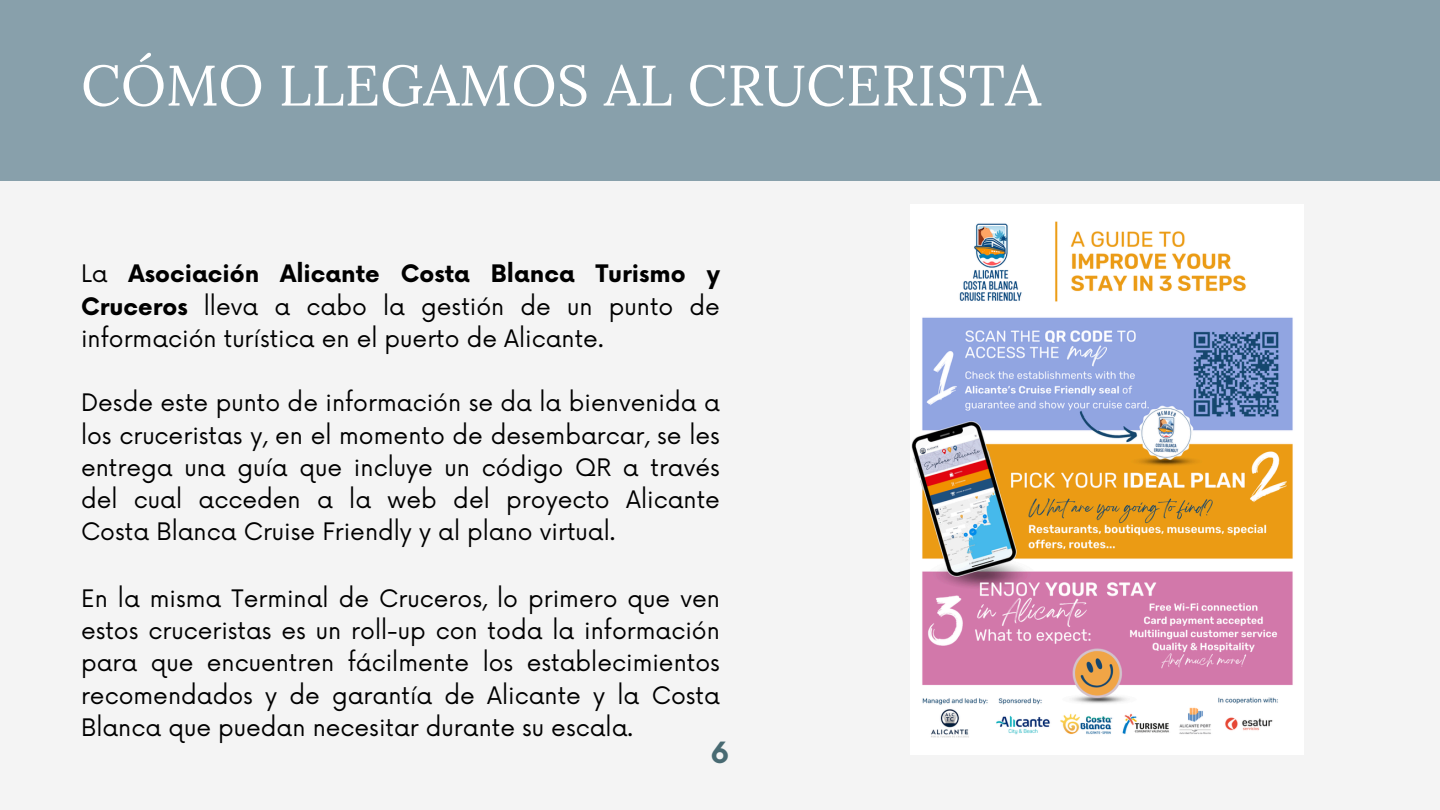
<style>
.page{position:relative;width:1440px;height:810px;background:#f4f4f4}
.page>*{position:absolute;margin:0;border:0;box-sizing:border-box;transform-origin:0 0}
.t1{font:57px "Lora";color:#fff}
.t2{font:700 28.5px "Now";color:#486a72}
.t3{font:23.5px/32.2px "Now";color:#000;text-align:justify}
.s1{font-weight:700}
</style>
<div class="page">
<div style="left:0;top:0;width:1440px;height:180px;background:#88a0ab"></div>
<img style="left:910px;top:205px;width:393px;height:549px">
<p class="t1" style="left:81px;top:48px;width:961px">CÓMO LLEGAMOS AL CRUCERISTA</p>
<p class="t3" style="left:81px;top:259px;width:640px">La <span class="s1">Asociación Alicante Costa Blanca Turismo y Cruceros</span> lleva a cabo la gestión de un punto de información turística en el puerto de Alicante.</p>
<p class="t3" style="left:81px;top:388px;width:640px">Desde este punto de información se da la bienvenida a los cruceristas y, en el momento de desembarcar, se les entrega una guía que incluye un código QR a través del cual acceden a la web del proyecto Alicante Costa Blanca Cruise Friendly y al plano virtual.</p>
<p class="t3" style="left:81px;top:584px;width:640px">En la misma Terminal de Cruceros, lo primero que ven estos cruceristas es un roll-up con toda la información para que encuentren fácilmente los establecimientos recomendados y de garantía de Alicante y la Costa Blanca que puedan necesitar durante su escala.</p>
<p class="t2" style="left:711px;top:737px;width:20px">6</p>
</div>
